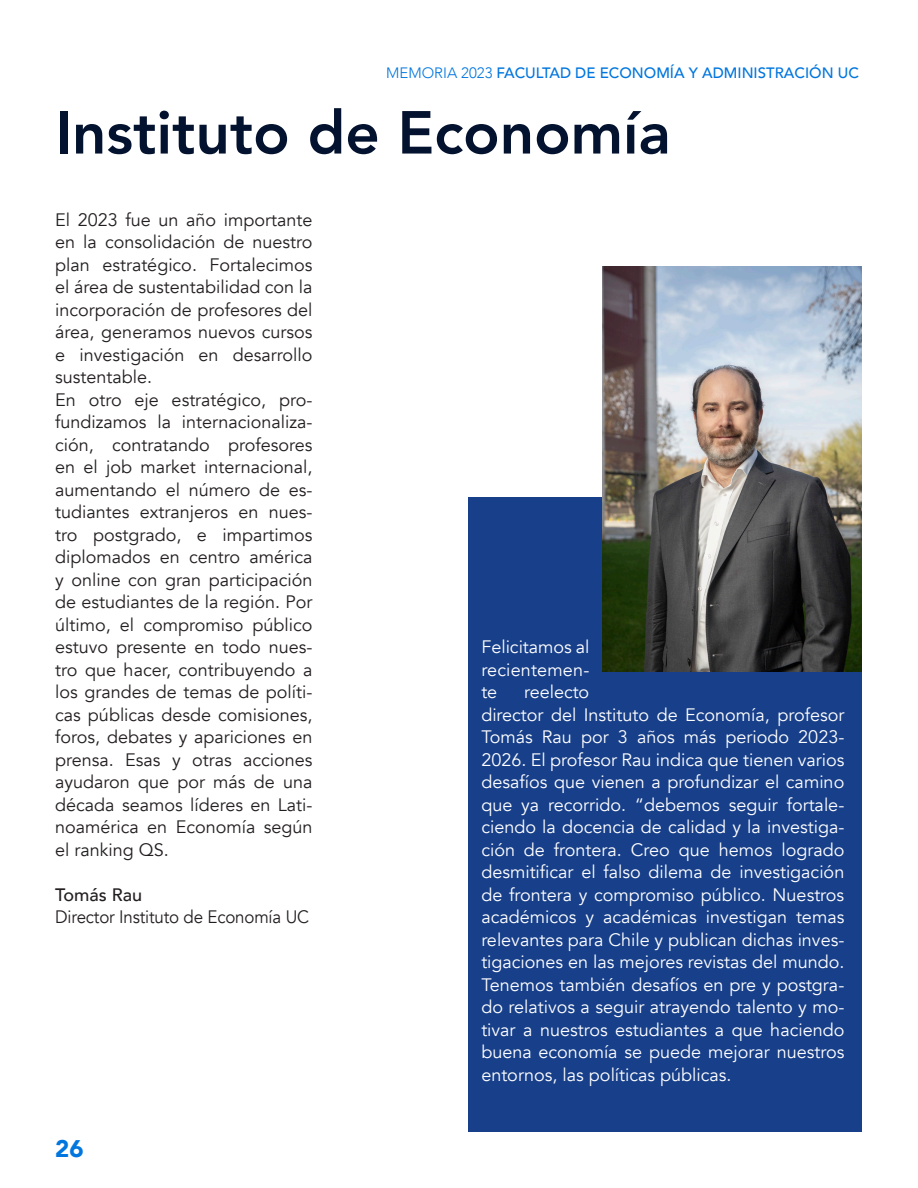
<style>
.page{position:relative;width:918px;height:1188px;background:#fff}
.page>*{position:absolute;margin:0;border:0;box-sizing:border-box;transform-origin:0 0}
.Títulos_de_página{font:800 60px "Avenir";color:#03122e}
.t1{font:900 24px "Avenir";color:#0176de}
.Párrafos_generales{font:18px/22.5px "Avenir";color:#231f20;text-align:justify}
.Párrafos_generales-2{font:18px/22.5px "Avenir";color:#fff;text-align:justify}
.Párrafos_generales-3{font:18px "Avenir";color:#231f20;scale:.94 1}
.Párrafos_generales-4{font:500 18px "Avenir";color:#231f20}
.t2{font:500 15px "Avenir";color:#0176de}
.s1{font-weight:300}
</style>
<div class="page">
<div style="left:469px;top:497px;width:393px;height:635px;background:#173f8a"></div>
<img style="left:602px;top:266px;width:260px;height:405px">
<p class="t2" style="left:386px;top:60px;width:474px"><span class="s1">MEMORIA 2023</span> FACULTAD DE ECONOMÍA Y ADMINISTRACIÓN UC</p>
<p class="Títulos_de_página" style="left:55px;top:86px;width:617px">Instituto de Economía</p>
<p class="Párrafos_generales" style="left:55px;top:209px;width:259px">El 2023 fue un año importante en la consolidación de nuestro plan estratégico. Fortalecimos el área de sustentabilidad con la incorporación de profesores del área, generamos nuevos cursos e investigación en desarrollo sustentable.</p>
<p class="Párrafos_generales" style="left:55px;top:389px;width:259px">En otro eje estratégico, pro&shy;fundizamos la internacionaliza&shy;ción, contratando profesores en el job market internacional, aumentando el número de es&shy;tudiantes extranjeros en nues&shy;tro postgrado, e impartimos diplomados en centro américa y online con gran participación de estudiantes de la región. Por último, el compromiso público estuvo presente en todo nues&shy;tro que hacer, contribuyendo a los grandes de temas de políti&shy;cas públicas desde comisiones, foros, debates y apariciones en prensa. Esas y otras acciones ayudaron que por más de una década seamos líderes en Lati&shy;noamérica en Economía según el ranking QS.</p>
<p class="Párrafos_generales-4" style="left:55px;top:879px;width:89px">Tomás Rau</p>
<p class="Párrafos_generales-3" style="left:55px;top:907px;width:271px">Director Instituto de Economía UC</p>
<h2 class="t1" style="left:55px;top:1128px;width:30px">26</h2>
<p class="Párrafos_generales-2" style="left:481px;top:636px;width:110px">Felicitamos al recientemen&shy;te</p>
<p class="Párrafos_generales-2" style="left:481px;top:681px;width:365px;text-align:left;text-indent:43px">reelecto<br>director del Instituto de Economía, profesor Tomás Rau por 3 años más periodo 2023- 2026. El profesor Rau indica que tienen varios desafíos que vienen a profundizar el camino que ya recorrido. “debemos seguir fortale&shy;ciendo la docencia de calidad y la investiga&shy;ción de frontera. Creo que hemos logrado desmitificar el falso dilema de investigación de frontera y compromiso público. Nuestros académicos y académicas investigan temas relevantes para Chile y publican dichas inves&shy;tigaciones en las mejores revistas del mundo.<br>Tenemos también desafíos en pre y postgra&shy;do relativos a seguir atrayendo talento y mo&shy;tivar a nuestros estudiantes a que haciendo buena economía se puede mejorar nuestros entornos, las políticas públicas.</p>
</div>
